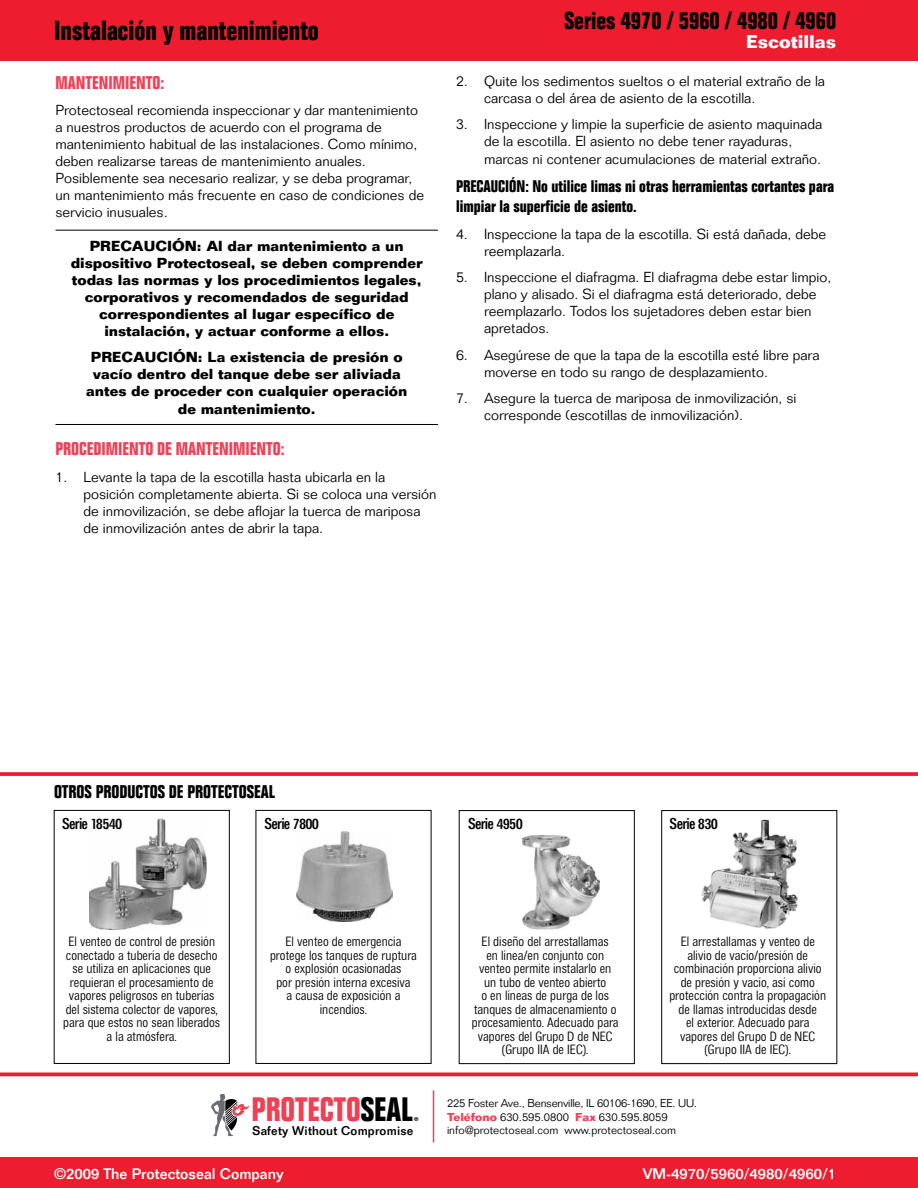
<style>
.page{position:relative;width:918px;height:1188px;background:#fff}
.page>*{position:absolute;margin:0;border:0;box-sizing:border-box;transform-origin:0 0}
.t1{font:700 condensed 33.15px "Folio Std";color:#ef4056}
.t2{font:700 condensed 27px "Folio Std";color:#000}
.t3{font:700 condensed 24px "Folio Std";color:#000}
.t4{font:700 condensed 18px "Folio Std";color:#ef4056}
.t5{font:700 condensed 18px "Folio Std";color:#000}
.t6{font:700 18px "Folio Std";color:#fff}
.t7{font:700 condensed 16.5px/19.8px "Folio Std";color:#000}
.t8{font:500 15px "Folio Std";color:#fff}
.t9{font:500 condensed 15px "Folio SBOP";letter-spacing:-.05em;color:#000}
.t10{font:300 14.25px/17.1px "Folio Std";color:#000}
.t11{font:700 14.25px/17.1px "Folio Std";color:#000;text-align:center}
.t12{font:300 condensed 12.75px/13.5px "Folio SBOP";color:#000;text-align:center}
.t13{font:500 12.45px "Folio Std";letter-spacing:.015em;color:#000}
.t14{font:300 11.25px/13.5px "Folio Std";color:#000}
.t15{font:700 condensed 5.4px "Folio Std";color:#000}
.s1{color:#000}
.s2{font-weight:700;color:#ef4056}
</style>
<div class="page">
<img style="left:522px;top:835px;width:78px;height:94px">
<div style="left:459px;top:810px;width:176px;height:254px;border:1px solid #000"></div>
<img style="left:702px;top:820px;width:96px;height:109px">
<div style="left:662px;top:810px;width:175px;height:254px;border:1px solid #000"></div>
<img style="left:297px;top:832px;width:95px;height:89px">
<div style="left:256px;top:810px;width:175px;height:254px;border:1px solid #000"></div>
<img style="left:90px;top:819px;width:116px;height:110px">
<div style="left:54px;top:810px;width:176px;height:254px;border:1px solid #000"></div>
<div style="left:0;top:0;width:918px;height:60px;background:#ed1c2e"></div>
<hr style="left:0;top:1073px;width:918px;height:3px;background:#ed1c2e">
<svg style="left:0;top:772px;width:918px;height:4px;background:#ee293a"></svg>
<div style="left:0;top:1157px;width:918px;height:31px;background:#ed1c2e"></div>
<svg style="left:211px;top:1094px;width:38px;height:42px"></svg>
<hr style="left:433px;top:1090px;width:1px;height:53px;background:#ef4056">
<hr style="left:56px;top:230px;width:382px;height:1px;background:#000">
<hr style="left:56px;top:424px;width:382px;height:1px;background:#000">
<h2 class="t2" style="left:54px;top:16px;width:266px">Instalación y mantenimiento</h2>
<p class="t4" style="left:56px;top:72px;width:110px">MANTENIMIENTO:</p>
<p class="t10" style="left:56px;top:101px;width:370px">Protectoseal recomienda inspeccionar y dar mantenimiento a nuestros productos de acuerdo con el programa de mantenimiento habitual de las instalaciones. Como mínimo, deben realizarse tareas de mantenimiento anuales.<br>Posiblemente sea necesario realizar, y se deba programar, un mantenimiento más frecuente en caso de condiciones de servicio inusuales.</p>
<p class="t11" style="left:71px;top:237px;width:354px">PRECAUCIÓN: Al dar mantenimiento a un dispositivo Protectoseal, se deben comprender todas las normas y los procedimientos legales, corporativos y recomendados de seguridad correspondientes al lugar específico de instalación, y actuar conforme a ellos.</p>
<p class="t11" style="left:86px;top:349px;width:323px">PRECAUCIÓN: La existencia de presión o vacío dentro del tanque debe ser aliviada antes de proceder con cualquier operación de mantenimiento.</p>
<p class="t4" style="left:56px;top:439px;width:231px">PROCEDIMIENTO DE MANTENIMIENTO:</p>
<p class="t10" style="left:84px;top:468px;width:354px;text-indent:-28px">1. Levante la tapa de la escotilla hasta ubicarla en la posición completamente abierta. Si se coloca una versión de inmovilización, se debe aflojar la tuerca de mariposa de inmovilización antes de abrir la tapa.</p>
<h3 class="t3" style="left:564px;top:7px;width:273px">Series 4970 / 5960 / 4980 / 4960</h3>
<p class="t6" style="left:746px;top:31px;width:92px">Escotillas</p>
<p class="t10" style="left:484px;top:72px;width:343px;text-indent:-28px">2. Quite los sedimentos sueltos o el material extraño de la carcasa o del área de asiento de la escotilla.</p>
<p class="t10" style="left:484px;top:116px;width:340px;text-indent:-28px">3. Inspeccione y limpie la superficie de asiento maquinada de la escotilla. El asiento no debe tener rayaduras, marcas ni contener acumulaciones de material extraño.</p>
<p class="t7" style="left:456px;top:177px;width:380px">PRECAUCIÓN: No utilice limas ni otras herramientas cortantes para limpiar la superficie de asiento.</p>
<p class="t10" style="left:484px;top:225px;width:344px;text-indent:-28px">4. Inspeccione la tapa de la escotilla. Si está dañada, debe reemplazarla.</p>
<p class="t10" style="left:484px;top:268px;width:349px;text-indent:-28px">5. Inspeccione el diafragma. El diafragma debe estar limpio, plano y alisado. Si el diafragma está deteriorado, debe reemplazarlo. Todos los sujetadores deben estar bien apretados.</p>
<p class="t10" style="left:484px;top:346px;width:337px;text-indent:-28px">6. Asegúrese de que la tapa de la escotilla esté libre para moverse en todo su rango de desplazamiento.</p>
<p class="t10" style="left:484px;top:389px;width:314px;text-indent:-28px">7. Asegure la tuerca de mariposa de inmovilización, si corresponde (escotillas de inmovilización).</p>
<p class="t5" style="left:54px;top:781px;width:223px">OTROS PRODUCTOS DE PROTECTOSEAL</p>
<p class="t9" style="left:62px;top:815px;width:62px">Serie 18540</p>
<p class="t9" style="left:264px;top:815px;width:56px">Serie 7800</p>
<p class="t9" style="left:468px;top:815px;width:56px">Serie 4950</p>
<p class="t9" style="left:670px;top:815px;width:50px">Serie 830</p>
<p class="t12" style="left:63px;top:935px;width:158px">El venteo de control de presión conectado a tubería de desecho se utiliza en aplicaciones que requieran el procesamiento de vapores peligrosos en tuberías del sistema colector de vapores, para que estos no sean liberados a la atmósfera.</p>
<p class="t12" style="left:270px;top:935px;width:148px">El venteo de emergencia protege los tanques de ruptura o explosión ocasionadas<br>por presión interna excesiva<br>a causa de exposición a incendios.</p>
<h1 class="t1" style="left:252px;top:1091px;width:163px">PROTECTO<span class="s1">SEAL</span></h1>
<p class="t15" style="left:414px;top:1116px;width:6px">®</p>
<p class="t13" style="left:253px;top:1123px;width:162px">Safety Without Compromise</p>
<p class="t12" style="left:472px;top:935px;width:148px">El diseño del arrestallamas<br>en línea/en conjunto con venteo permite instalarlo en un tubo de venteo abierto<br>o en líneas de purga de los tanques de almacenamiento o procesamiento. Adecuado para vapores del Grupo D de NEC (Grupo IIA de IEC).</p>
<p class="t12" style="left:669px;top:935px;width:158px">El arrestallamas y venteo de alivio de vacío/presión de combinación proporciona alivio de presión y vacío, así como protección contra la propagación de llamas introducidas desde<br>el exterior. Adecuado para vapores del Grupo D de NEC (Grupo IIA de IEC).</p>
<p class="t14" style="left:447px;top:1097px;width:252px">225 Foster Ave., Bensenville, IL 60106-1690, EE. UU.<br><span class="s2">Teléfono</span> 630.595.0800 <span class="s2">Fax</span> 630.595.8059 info@protectoseal.com www.protectoseal.com</p>
<p class="t8" style="left:54px;top:1164px;width:231px">©2009 The Protectoseal Company</p>
<p class="t8" style="left:643px;top:1164px;width:195px">VM-4970/5960/4980/4960/1</p>
</div>
